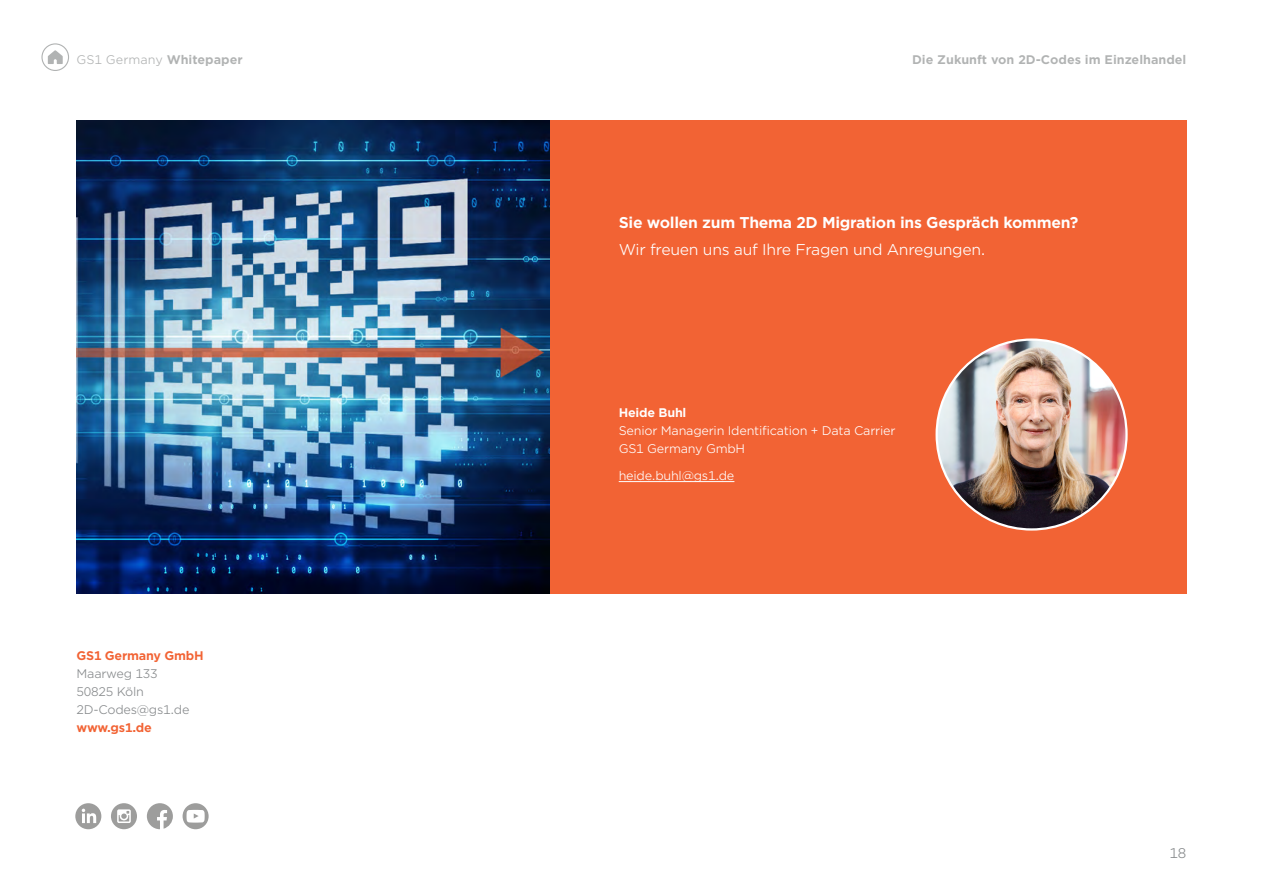
<style>
.page{position:relative;width:1263px;height:893px;background:#fff}
.page>*{position:absolute;margin:0;border:0;box-sizing:border-box;transform-origin:0 0}
.t1{font:700 15px "Gotham Office";letter-spacing:-.02em;color:#fff}
.t2{font:15px "Gotham Office";letter-spacing:-.02em;color:#fff}
.t3{font:13.5px "Gotham Office";color:#888b8d}
.t4{font:12px/18px "Gotham Office";letter-spacing:-.02em;color:#fff}
.t5{font:700 12px "Gotham Office";color:#b1b3b3}
.t6{font:12px/18px "Gotham Office";letter-spacing:-.02em;color:#888b8d}
.t7{font:700 12px "Gotham Office";letter-spacing:-.02em;color:#f26334}
.t8{font:12px "Gotham Office";color:#b1b3b3}
.t9{font:700 12px "Gotham Office";letter-spacing:-.02em;color:#fff}
.s1{font-weight:700}
</style>
<div class="page">
<svg style="left:48px;top:50px;width:15px;height:14px"></svg>
<div style="left:41px;top:43px;width:28px;height:28px;border:1px solid #b1b3b3;border-radius:50%"></div>
<div style="left:550px;top:120px;width:636px;height:473px;background:#f26334"></div>
<hr style="left:619px;top:481px;width:115px;height:1px;background:#fff">
<img style="left:937px;top:340px;width:189px;height:189px;border-radius:95px">
<img style="left:77px;top:120px;width:473px;height:473px">
<svg style="left:75px;top:803px;width:26px;height:26px"></svg>
<svg style="left:111px;top:803px;width:26px;height:26px"></svg>
<svg style="left:147px;top:803px;width:26px;height:26px"></svg>
<svg style="left:183px;top:803px;width:26px;height:26px"></svg>
<p class="t8" style="left:77px;top:51px;width:168px">GS1 Germany <span class="s1">Whitepaper</span></p>
<p class="t5" style="left:912px;top:51px;width:276px">Die Zukunft von 2D-Codes im Einzelhandel</p>
<p class="t1" style="left:619px;top:212px;width:461px">Sie wollen zum Thema 2D Migration ins Gespräch kommen?</p>
<p class="t2" style="left:619px;top:240px;width:368px">Wir freuen uns auf Ihre Fragen und Anregungen.</p>
<p class="t7" style="left:77px;top:647px;width:129px">GS1 Germany GmbH</p>
<p class="t6" style="left:77px;top:664px;width:115px">Maarweg 133<br>50825 Köln<br>2D-Codes@gs1.de</p>
<p class="t7" style="left:77px;top:719px;width:77px">www.gs1.de</p>
<p class="t9" style="left:619px;top:404px;width:69px">Heide Buhl</p>
<p class="t4" style="left:619px;top:421px;width:278px">Senior Managerin Identification + Data Carrier<br>GS1 Germany GmbH</p>
<p class="t4" style="left:619px;top:466px;width:117px">heide.buhl@gs1.de</p>
<p class="t3" style="left:1169px;top:844px;width:19px">18</p>
</div>
